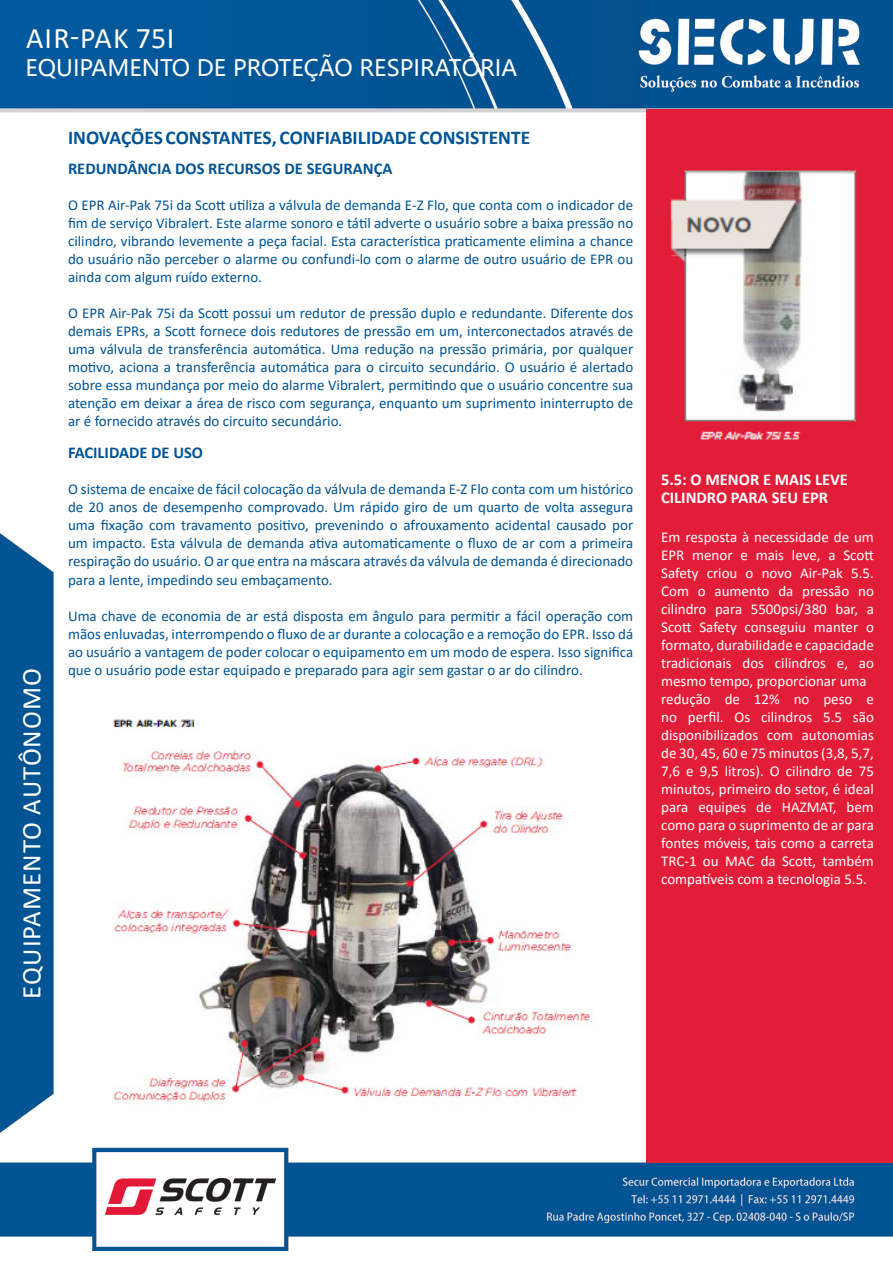
<style>
.page{position:relative;width:893px;height:1263px;background:#fff}
.page>*{position:absolute;margin:0;border:0;box-sizing:border-box;transform-origin:0 0}
.t1{font:30px "Calibri";letter-spacing:.03em;color:#fff}
.t2{font:27px "Calibri";color:#fff}
.t3{font:22.5px "Microsoft Ya Hei UI";color:#fff}
.t4{font:700 19.5px "Calibri";color:#005495}
.t5{font:700 16.5px "Calibri";color:#005495}
.t6{font:700 16.5px/18px "Calibri";color:#fff}
.t7{font:15px/18px "Calibri";color:#005495;text-align:justify}
.t8{font:15px/18px "Calibri";color:#fff}
</style>
<div class="page">
<img style="left:0;top:0;width:893px;height:1251px">
<img style="left:104px;top:1178px;width:172px;height:42px">
<div style="left:646px;top:109px;width:247px;height:1054px;background:#e21d38"></div>
<img style="left:670px;top:168px;width:187px;height:272px">
<img style="left:104px;top:711px;width:494px;height:420px">
<h1 class="t1" style="left:26px;top:17px;width:145px">AIR-PAK 75i</h1>
<h3 class="t3" style="left:26px;top:53px;width:493px">EQUIPAMENTO DE PROTEÇÃO RESPIRATÓRIA</h3>
<h2 class="t2" style="left:13px;top:999px;width:329px;rotate:-90deg">Equipamento Autônomo</h2>
<h3 class="t4" style="left:68px;top:123px;width:464px">INOVAÇÕES CONSTANTES, CONFIABILIDADE CONSISTENTE</h3>
<p class="t5" style="left:68px;top:157px;width:326px">REDUNDÂNCIA DOS RECURSOS DE SEGURANÇA</p>
<p class="t7" style="left:68px;top:196px;width:567px">O EPR Air-Pak 75i da Scott utiliza a válvula de demanda E-Z Flo, que conta com o indicador de fim de serviço Vibralert. Este alarme sonoro e tátil adverte o usuário sobre a baixa pressão no cilindro, vibrando levemente a peça facial. Esta característica praticamente elimina a chance do usuário não perceber o alarme ou confundi-lo com o alarme de outro usuário de EPR ou ainda com algum ruído externo.</p>
<p class="t7" style="left:68px;top:304px;width:567px">O EPR Air-Pak 75i da Scott possui um redutor de pressão duplo e redundante. Diferente dos demais EPRs, a Scott fornece dois redutores de pressão em um, interconectados através de uma válvula de transferência automática. Uma redução na pressão primária, por qualquer motivo, aciona a transferência automática para o circuito secundário. O usuário é alertado sobre essa mundança por meio do alarme Vibralert, permitindo que o usuário concentre sua atenção em deixar a área de risco com segurança, enquanto um suprimento ininterrupto de ar é fornecido através do circuito secundário.</p>
<p class="t5" style="left:68px;top:441px;width:137px">FACILIDADE DE USO</p>
<p class="t7" style="left:68px;top:480px;width:567px">O sistema de encaixe de fácil colocação da válvula de demanda E-Z Flo conta com um histórico de 20 anos de desempenho comprovado. Um rápido giro de um quarto de volta assegura uma fixação com travamento positivo, prevenindo o afrouxamento acidental causado por um impacto. Esta válvula de demanda ativa automaticamente o fluxo de ar com a primeira respiração do usuário. O ar que entra na máscara através da válvula de demanda é direcionado para a lente, impedindo seu embaçamento.</p>
<p class="t7" style="left:68px;top:606px;width:567px">Uma chave de economia de ar está disposta em ângulo para permitir a fácil operação com mãos enluvadas, interrompendo o fluxo de ar durante a colocação e a remoção do EPR. Isso dá ao usuário a vantagem de poder colocar o equipamento em um modo de espera. Isso significa que o usuário pode estar equipado e preparado para agir sem gastar o ar do cilindro.</p>
<p class="t6" style="left:661px;top:470px;width:188px">5.5: O MENOR E MAIS LEVE<br>CILINDRO PARA SEU EPR</p>
<p class="t8" style="left:661px;top:528px;width:214px">Em resposta à necessidade de um<br>EPR menor e mais leve, a Scott<br>Safety criou o novo Air-Pak 5.5.<br>Com o aumento da pressão no cilindro para 5500psi/380 bar, a<br>Scott Safety conseguiu manter o formato, durabilidade e capacidade tradicionais dos cilindros e, ao mesmo tempo, proporcionar uma redução de 12% no peso e no perfil. Os cilindros 5.5 são disponibilizados com autonomias de 30, 45, 60 e 75 minutos (3,8, 5,7,<br>7,6 e 9,5 litros). O cilindro de 75 minutos, primeiro do setor, é ideal para equipes de HAZMAT, bem como para o suprimento de ar para fontes móveis, tais como a carreta<br>TRC-1 ou MAC da Scott, também compatíveis com a tecnologia 5.5.</p>
</div>
